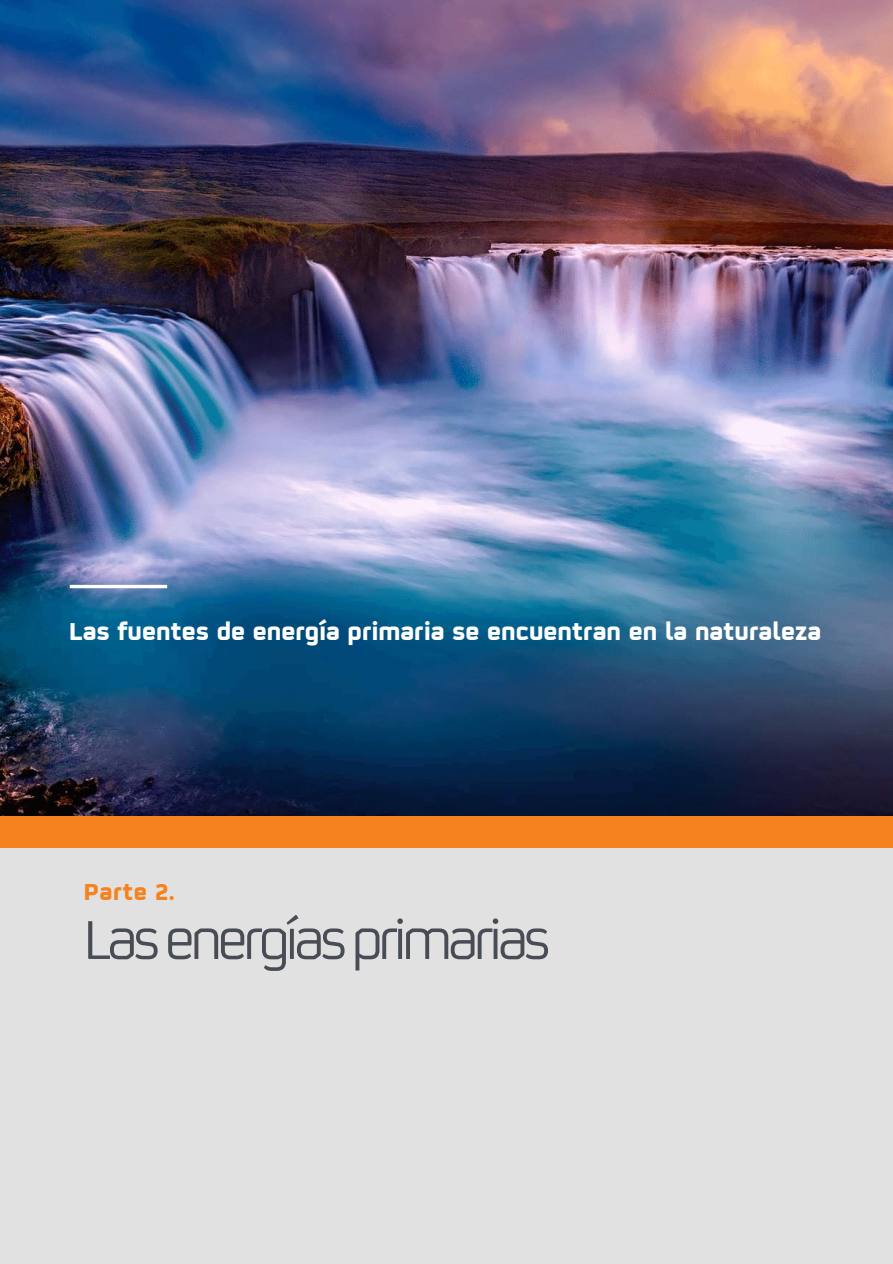
<style>
.page{position:relative;width:893px;height:1264px;background:#fff}
.page>*{position:absolute;margin:0;border:0;box-sizing:border-box;transform-origin:0 0}
.t1{font:60.9px "Repsol";letter-spacing:-.075em;color:#474c55}
.t2{font:700 27px "Repsol";color:#fff}
.t3{font:700 25.5px "Repsol";letter-spacing:.02em;color:#f5821f}
</style>
<div class="page">
<div style="left:0;top:814px;width:892px;height:33px;background:#f5821f"></div>
<div style="left:0;top:847px;width:892px;height:416px;background:#e2e1e1"></div>
<img style="left:0;top:0;width:892px;height:815px">
<svg style="left:70px;top:584px;width:97px;height:4px"></svg>
<p class="t2" style="left:69px;top:609px;width:753px">Las fuentes de energía primaria se encuentran en la naturaleza</p>
<p class="t3" style="left:84px;top:870px;width:93px">Parte 2.</p>
<h1 class="t1" style="left:84px;top:897px;width:468px">Las energías primarias</h1>
</div>
